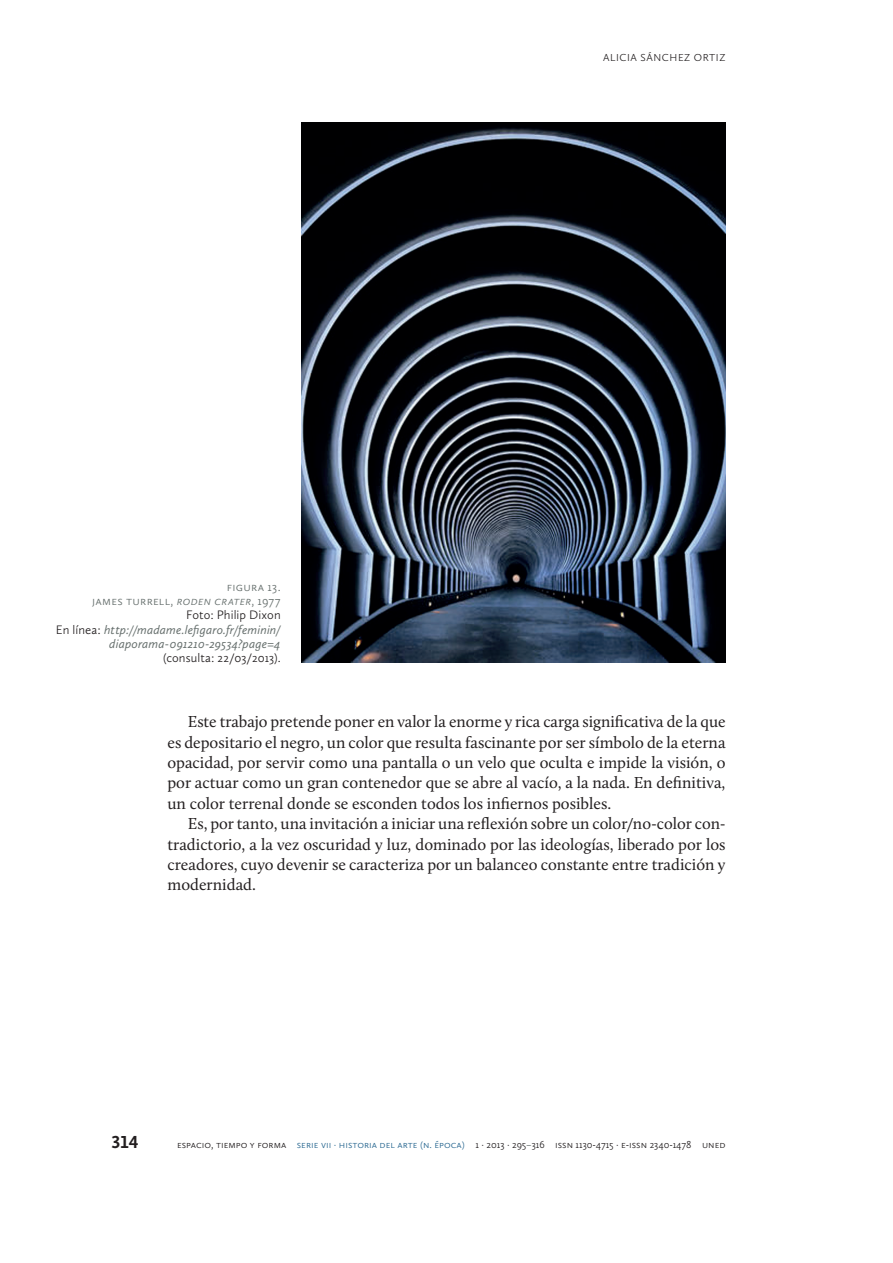
<style>
.page{position:relative;width:893px;height:1263px;background:#fff}
.page>*{position:absolute;margin:0;border:0;box-sizing:border-box;transform-origin:0 0}
.t1{font:700 18px "Calluna Sans";color:#231f20}
.t2{font:16.5px/20.4px "Calluna";color:#231f20;text-align:justify}
.t3{font:italic 12.75px/14.2px "Calluna Sans";letter-spacing:.01em;color:#67706e;text-align:right}
.t4{font:300 12.75px "Calluna Sans";letter-spacing:.01em;color:#231f20}
.t5{font:300 12.75px "Calluna Sans";color:#67706e}
.t6{font:300 10.5px "Calluna Sans";color:#231f20}
.t7{font:300 10.5px "Calluna Sans";color:#286790}
.s1{font-weight:300;font-style:normal}
.s2{font-weight:300}
.s3{font-weight:300;font-style:normal;color:#231f20}
.s4{color:#286790}
.s5{font-weight:400;color:#67706e}
</style>
<div class="page">
<img style="left:301px;top:122px;width:424px;height:540px">
<p class="t5" style="left:227px;top:579px;width:24px">Figura</p>
<p class="t5" style="left:268px;top:579px;width:15px">13.</p>
<p class="t3" style="left:56px;top:593px;width:226px"><span class="s1">ll,</span> <span class="s2">Roden Crater</span><span class="s1">, 1977<br></span><span class="s3">Foto: Philip Dixon<br>En línea:</span> http://madame.lefigaro.fr/feminin/ diaporama-091210-29534?page=4</p>
<p class="t4" style="left:163px;top:650px;width:119px">(consulta: 22/03/2013).</p>
<p class="t5" style="left:92px;top:593px;width:11px">James</p>
<p class="t5" style="left:126px;top:593px;width:14px">Turre</p>
<p class="t6" style="left:603px;top:52px;width:14px">Alicia</p>
<p class="t6" style="left:641px;top:52px;width:22px">Sánche</p>
<p class="t6" style="left:684px;top:52px;width:43px">z Ortiz</p>
<p class="t2" style="left:167px;top:711px;width:560px;text-indent:20px">Este trabajo pretende poner en valor la enorme y rica carga significativa de la que es depositario el negro, un color que resulta fascinante por ser símbolo de la eterna opacidad, por servir como una pantalla o un velo que oculta e impide la visión, o por actuar como un gran contenedor que se abre al vacío, a la nada. En definitiva, un color terrenal donde se esconden todos los infiernos posibles.</p>
<p class="t2" style="left:167px;top:813px;width:560px;text-indent:20px">Es, por tanto, una invitación a iniciar una reflexión sobre un color/no-color con&shy;tradictorio, a la vez oscuridad y luz, dominado por las ideologías, liberado por los creadores, cuyo devenir se caracteriza por un balanceo constante entre tradición y modernidad.</p>
<p class="t1" style="left:112px;top:1131px;width:28px">314</p>
<p class="t6" style="left:177px;top:1138px;width:130px">ESPACIO, TIEMPO Y FORMA <span class="s4">Serie</span></p>
<p class="t7" style="left:321px;top:1138px;width:30px">VII · historia</p>
<p class="t7" style="left:380px;top:1138px;width:24px">del arte</p>
<p class="t7" style="left:420px;top:1138px;width:26px">(n. época</p>
<p class="t6" style="left:462px;top:1138px;width:264px"><span class="s4">)</span> 1 · 2013 · 295<span class="s5">–</span>316 ISSN 1130-4715 · e-iss n 2340-1478 UN ED</p>
</div>
